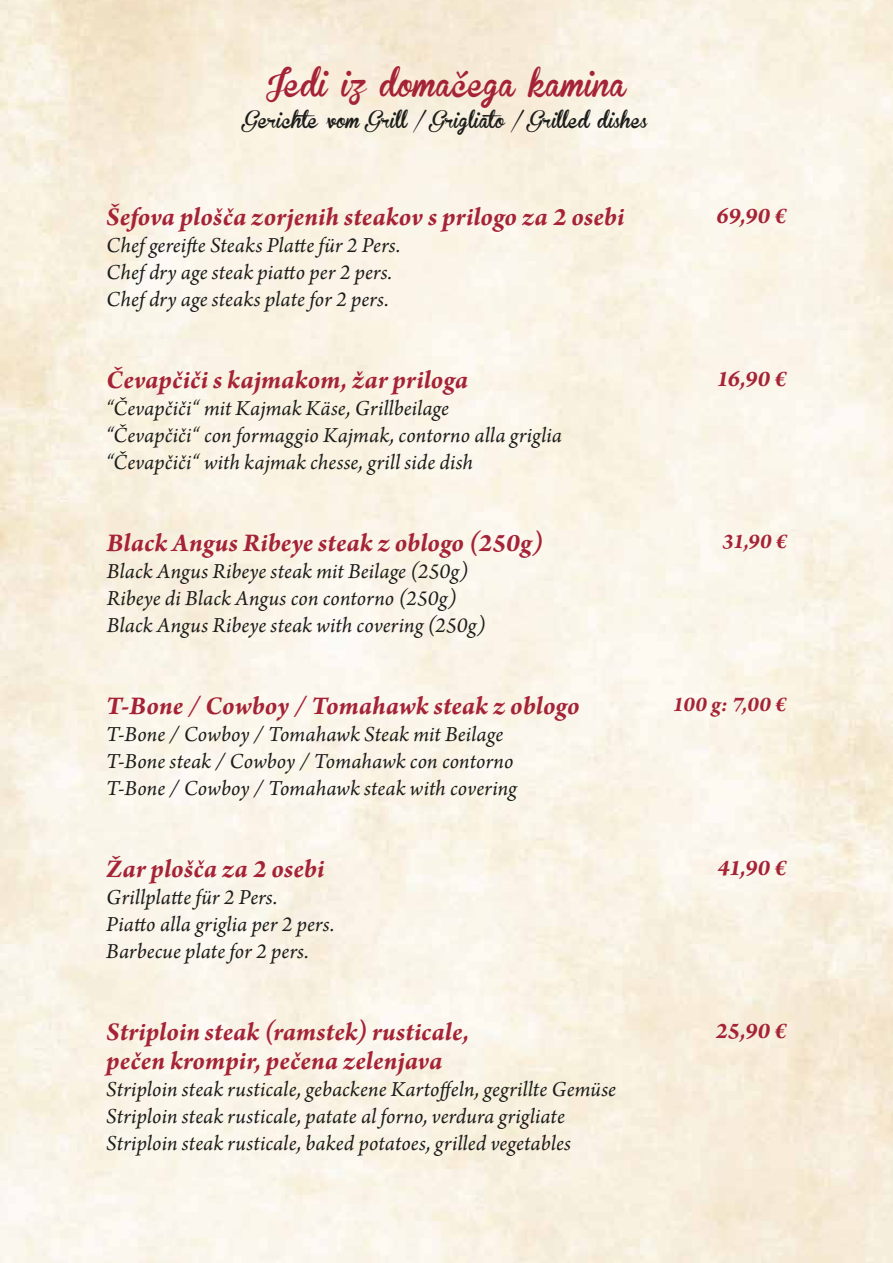
<style>
.page{position:relative;width:893px;height:1263px;background:#fff}
.page>*{position:absolute;margin:0;border:0;box-sizing:border-box;transform-origin:0 0}
.t1{font:42px "Brannboll FPERSONALUSEONLY";color:#a52336}
.t2{font:italic 700 27px/28.5px "Arno Pro";letter-spacing:.005em;color:#a52336}
.t3{font:25.5px "Brannboll FPERSONALUSEONLY";color:#1d1d1b}
.t4{font:italic 700 24px "Arno Pro";letter-spacing:.01em;color:#a52336}
.t5{font:italic 22.5px/27px "Arno Pro";letter-spacing:.005em;color:#1d1d1b}
.t6{font:italic 700 22.5px "Arno Pro";letter-spacing:.02em;color:#a52336}
</style>
<div class="page">
<h1 class="t1" style="left:266px;top:56px;width:362px">Jedi iz domačega kamina</h1>
<p class="t3" style="left:245px;top:103px;width:404px">Gerichte vom Grill / Grigliato / Grilled dishes</p>
<p class="t2" style="left:106px;top:203px;width:520px">Šefova plošča zorjenih steakov s prilogo za 2 osebi</p>
<p class="t5" style="left:106px;top:233px;width:296px">Chef gereifte Steaks Platte für 2 Pers.<br>Chef dry age steak piatto per 2 pers.<br>Chef dry age steaks plate for 2 pers.</p>
<p class="t2" style="left:106px;top:367px;width:363px">Čevapčiči s kajmakom, žar priloga</p>
<p class="t5" style="left:106px;top:396px;width:457px">“Čevapčiči“ mit Kajmak Käse, Grillbeilage<br>“Čevapčiči“ con formaggio Kajmak, contorno alla griglia “Čevapčiči“ with kajmak chesse, grill side dish</p>
<p class="t2" style="left:107px;top:530px;width:438px">Black Angus Ribeye steak z oblogo (250g)</p>
<p class="t5" style="left:107px;top:559px;width:381px">Black Angus Ribeye steak mit Beilage (250g)<br>Ribeye di Black Angus con contorno (250g)<br>Black Angus Ribeye steak with covering (250g)</p>
<p class="t2" style="left:106px;top:693px;width:475px">T-Bone / Cowboy / Tomahawk steak z oblogo</p>
<p class="t5" style="left:106px;top:722px;width:412px">T-Bone / Cowboy / Tomahawk Steak mit Beilage<br>T-Bone steak / Cowboy / Tomahawk con contorno<br>T-Bone / Cowboy / Tomahawk steak with covering</p>
<p class="t2" style="left:106px;top:856px;width:219px">Žar plošča za 2 osebi</p>
<p class="t5" style="left:106px;top:885px;width:229px">Grillplatte für 2 Pers.<br>Piatto alla griglia per 2 pers.<br>Barbecue plate for 2 pers.</p>
<p class="t2" style="left:106px;top:1019px;width:364px">Striploin steak (ramstek) rusticale, pečen krompir, pečena zelenjava</p>
<p class="t5" style="left:106px;top:1077px;width:511px">Striploin steak rusticale, gebackene Kartoffeln, gegrillte Gemüse<br>Striploin steak rusticale, patate al forno, verdura grigliate<br>Striploin steak rusticale, baked potatoes, grilled vegetables</p>
<p class="t4" style="left:716px;top:201px;width:72px">69,90 €</p>
<p class="t4" style="left:716px;top:364px;width:72px">16,90 €</p>
<p class="t6" style="left:722px;top:528px;width:66px">31,90 €</p>
<p class="t6" style="left:673px;top:691px;width:116px">100 g: 7,00 €</p>
<p class="t4" style="left:717px;top:854px;width:71px">41,90 €</p>
<p class="t4" style="left:715px;top:1017px;width:73px">25,90 €</p>
</div>
